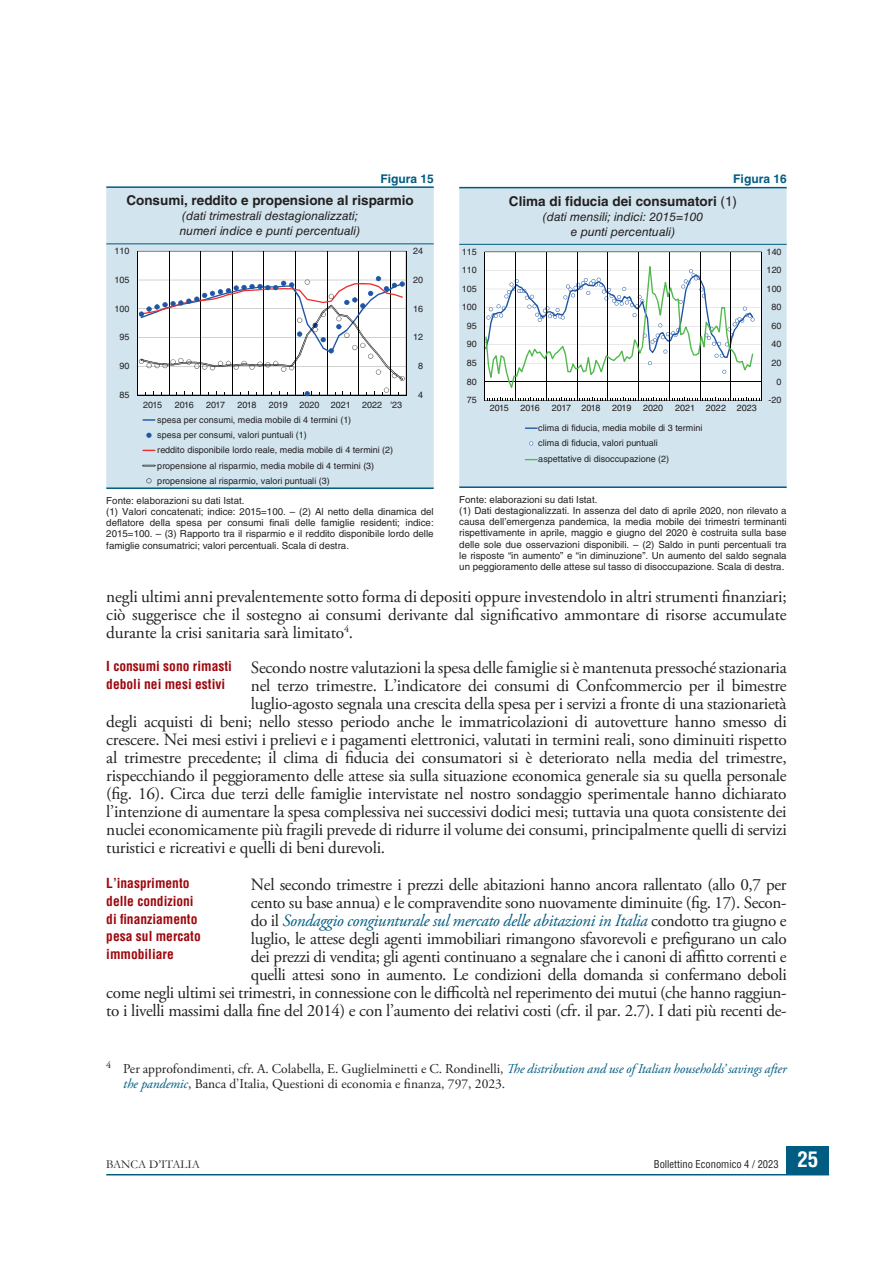
<style>
.page{position:relative;width:893px;height:1263px;background:#fff}
.page>*{position:absolute;margin:0;border:0;box-sizing:border-box;transform-origin:0 0}
.BE_TESTO_-_Paragrafo{font:17.25px/18px "Adobe Garamond Pro";letter-spacing:-.015em;color:#231f20;text-align:justify}
.BE_TESTO_-_Nota{font:13.5px/15px "Adobe Garamond Pro";color:#231f20}
.BE_SINTESI_-_Titolet{font:700 condensed 13.5px/17.5px "Helvetica LT Std";color:#9d070d}
.BE_TAB_FIG_-_Titolo{font:700 13.5px "Helvetica LT Std";color:#231f20}
.BE_TAB_FIG_-_Sottoti{font:italic 12px/15px "Helvetica LT Std";color:#231f20;text-align:center}
.BE_TAB_FIG_-_Numero{font:700 12px "Helvetica LT Std";color:#005c81}
.t1{font:12px "Garamond";color:#231f20}
.t2{font:condensed 10.5px "Helvetica LT Std";color:#231f20}
.BE_TAB_FIG_-_Nota{font:9.75px/11.2px "Helvetica LT Std";color:#231f20;text-align:justify}
.t3{font:9px/15.1px "Helvetica LT Std";letter-spacing:.005em;color:#231f20}
.t4{font:9px "Helvetica LT Std";letter-spacing:-.035em;color:#231f20}
.s1{font-weight:400}
.s2{font-style:italic;color:#005c81}
.s3{font-weight:700;font-size:21px;color:#fff}
</style>
<div class="page">
<div style="left:787px;top:1146px;width:42px;height:29px;background:#005c81"></div>
<hr style="left:106px;top:1174px;width:723px;height:1px;background:#005c81">
<div style="left:459px;top:188px;width:328px;height:298px;background:#d2e4ee"></div>
<hr style="left:459px;top:187px;width:328px;height:1px;background:#005c81">
<hr style="left:459px;top:244px;width:328px;height:1px;background:#005c81">
<hr style="left:459px;top:486px;width:328px;height:2px;background:#005c81">
<svg style="left:525px;top:427px;width:13px;height:2px"></svg>
<svg style="left:529px;top:441px;width:4px;height:4px"></svg>
<svg style="left:525px;top:459px;width:13px;height:1px"></svg>
<svg style="left:484px;top:252px;width:278px;height:149px"></svg>
<div style="left:106px;top:188px;width:328px;height:299px;background:#d2e4ee"></div>
<hr style="left:106px;top:186px;width:328px;height:2px;background:#005c81">
<hr style="left:106px;top:243px;width:328px;height:1px;background:#005c81">
<hr style="left:106px;top:487px;width:328px;height:2px;background:#005c81">
<svg style="left:142px;top:419px;width:13px;height:2px"></svg>
<svg style="left:146px;top:433px;width:5px;height:5px"></svg>
<svg style="left:142px;top:450px;width:13px;height:1px"></svg>
<svg style="left:142px;top:465px;width:14px;height:1px"></svg>
<svg style="left:146px;top:478px;width:6px;height:5px"></svg>
<hr style="left:406px;top:251px;width:1px;height:144px;background:#000001">
<svg style="left:137px;top:251px;width:269px;height:145px"></svg>
<h2 class="BE_TAB_FIG_-_Numero" style="left:380px;top:171px;width:55px">Figura 15</h2>
<h2 class="BE_TAB_FIG_-_Titolo" style="left:126px;top:192px;width:289px">Consumi, reddito e propensione al risparmio</h2>
<p class="BE_TAB_FIG_-_Sottoti" style="left:180px;top:209px;width:182px;text-align:left">(dati trimestrali destagionalizzati; numeri indice e punti percentuali)</p>
<p class="t3" style="left:114px;top:243px;width:17px">110</p>
<p class="t3" style="left:413px;top:243px;width:12px">24</p>
<p class="t3" style="left:114px;top:272px;width:17px">105</p>
<p class="t3" style="left:413px;top:272px;width:12px">20</p>
<p class="t3" style="left:114px;top:301px;width:17px">100</p>
<p class="t3" style="left:413px;top:301px;width:12px">16</p>
<p class="t3" style="left:119px;top:330px;width:12px">95</p>
<p class="t3" style="left:413px;top:330px;width:12px">12</p>
<p class="t3" style="left:119px;top:358px;width:12px">90</p>
<p class="t3" style="left:418px;top:358px;width:7px">8</p>
<p class="t3" style="left:119px;top:387px;width:12px">85</p>
<p class="t3" style="left:418px;top:387px;width:7px">4</p>
<p class="t3" style="left:143px;top:397px;width:21px">2015</p>
<p class="t3" style="left:175px;top:397px;width:21px">2016</p>
<p class="t3" style="left:206px;top:397px;width:21px">2017</p>
<p class="t3" style="left:237px;top:397px;width:21px">2018</p>
<p class="t3" style="left:269px;top:397px;width:21px">2019</p>
<p class="t3" style="left:299px;top:397px;width:104px">2020 2021 2022 '23</p>
<p class="t3" style="left:157px;top:412px;width:237px">spesa per consumi, media mobile di 4 termini (1)<br>spesa per consumi, valori puntuali (1)<br>reddito disponibile lordo reale, media mobile di 4 termini (2) propensione al risparmio, media mobile di 4 termini (3) propensione al risparmio, valori puntuali (3)</p>
<p class="BE_TAB_FIG_-_Nota" style="left:106px;top:495px;width:140px">Fonte: elaborazioni su dati Istat.</p>
<p class="BE_TAB_FIG_-_Nota" style="left:106px;top:506px;width:329px">(1) Valori concatenati; indice: 2015=100. – (2) Al netto della dinamica del deflatore della spesa per consumi finali delle famiglie residenti; indice:<br>2015=100. – (3) Rapporto tra il risparmio e il reddito disponibile lordo delle famiglie consumatrici; valori percentuali. Scala di destra.</p>
<h2 class="BE_TAB_FIG_-_Numero" style="left:733px;top:172px;width:55px">Figura 16</h2>
<h2 class="BE_TAB_FIG_-_Titolo" style="left:509px;top:193px;width:230px">Clima di fiducia dei consumatori <span class="s1">(1)</span></h2>
<p class="BE_TAB_FIG_-_Sottoti" style="left:543px;top:209px;width:162px">(dati mensili; indici: 2015=100 e punti percentuali)</p>
<p class="t3" style="left:462px;top:244px;width:16px">115</p>
<p class="t3" style="left:767px;top:244px;width:16px">140</p>
<p class="t3" style="left:462px;top:263px;width:16px">110</p>
<p class="t3" style="left:767px;top:263px;width:16px">120</p>
<p class="t3" style="left:462px;top:281px;width:16px">105</p>
<p class="t3" style="left:767px;top:281px;width:16px">100</p>
<p class="t3" style="left:462px;top:300px;width:16px">100</p>
<p class="t3" style="left:772px;top:300px;width:12px">80</p>
<p class="t3" style="left:467px;top:318px;width:12px">95</p>
<p class="t3" style="left:772px;top:318px;width:12px">60</p>
<p class="t3" style="left:467px;top:337px;width:12px">90</p>
<p class="t3" style="left:772px;top:337px;width:12px">40</p>
<p class="t3" style="left:467px;top:355px;width:12px">85</p>
<p class="t3" style="left:772px;top:355px;width:12px">20</p>
<p class="t3" style="left:467px;top:374px;width:12px">80</p>
<p class="t3" style="left:777px;top:374px;width:7px">0</p>
<p class="t3" style="left:467px;top:392px;width:12px">75</p>
<p class="t3" style="left:490px;top:401px;width:21px">2015</p>
<p class="t3" style="left:521px;top:401px;width:21px">2016</p>
<p class="t4" style="left:552px;top:403px;width:50px">2017 2018</p>
<p class="t3" style="left:612px;top:401px;width:21px">2019</p>
<p class="t3" style="left:643px;top:401px;width:22px">2020</p>
<p class="t3" style="left:675px;top:401px;width:83px">2021 2022 2023</p>
<p class="t3" style="left:769px;top:392px;width:15px">-20</p>
<p class="t3" style="left:538px;top:420px;width:166px;line-height:15.8px">clima di fiducia, media mobile di 3 termini clima di fiducia, valori puntuali aspettative di disoccupazione (2)</p>
<p class="BE_TAB_FIG_-_Nota" style="left:459px;top:494px;width:140px">Fonte: elaborazioni su dati Istat.</p>
<p class="BE_TAB_FIG_-_Nota" style="left:459px;top:505px;width:329px">(1) Dati destagionalizzati. In assenza del dato di aprile 2020, non rilevato a causa dell’emergenza pandemica, la media mobile dei trimestri terminanti rispettivamente in aprile, maggio e giugno del 2020 è costruita sulla base delle sole due osservazioni disponibili. – (2) Saldo in punti percentuali tra le risposte “in aumento” e “in diminuzione”. Un aumento del saldo segnala un peggioramento delle attese sul tasso di disoccupazione. Scala di destra.</p>
<p class="BE_TESTO_-_Paragrafo" style="left:106px;top:588px;width:682px">negli ultimi anni prevalentemente sotto forma di depositi oppure investendolo in altri strumenti finanziari; ciò suggerisce che il sostegno ai consumi derivante dal significativo ammontare di risorse accumulate durante la crisi sanitaria sarà limitato<sup>4</sup>.</p>
<p class="BE_TESTO_-_Paragrafo" style="left:251px;top:659px;width:537px">Secondo nostre valutazioni la spesa delle famiglie si è mantenuta pressoché stazionaria</p>
<p class="BE_TESTO_-_Paragrafo" style="left:251px;top:677px;width:537px">nel terzo trimestre. L’indicatore dei consumi di Confcommercio per il bimestre</p>
<p class="BE_TESTO_-_Paragrafo" style="left:251px;top:695px;width:537px">luglio-agosto segnala una crescita della spesa per i servizi a fronte di una stazionarietà</p>
<p class="BE_TESTO_-_Paragrafo" style="left:106px;top:713px;width:682px">degli acquisti di beni; nello stesso periodo anche le immatricolazioni di autovetture hanno smesso di</p>
<p class="BE_TESTO_-_Paragrafo" style="left:106px;top:731px;width:682px">crescere. Nei mesi estivi i prelievi e i pagamenti elettronici, valutati in termini reali, sono diminuiti rispetto</p>
<p class="BE_TESTO_-_Paragrafo" style="left:106px;top:749px;width:682px">al trimestre precedente; il clima di fiducia dei consumatori si è deteriorato nella media del trimestre,</p>
<p class="BE_TESTO_-_Paragrafo" style="left:106px;top:767px;width:682px">rispecchiando il peggioramento delle attese sia sulla situazione economica generale sia su quella personale</p>
<p class="BE_TESTO_-_Paragrafo" style="left:106px;top:785px;width:682px">(fig. 16). Circa due terzi delle famiglie intervistate nel nostro sondaggio sperimentale hanno dichiarato</p>
<p class="BE_TESTO_-_Paragrafo" style="left:106px;top:803px;width:682px">l’intenzione di aumentare la spesa complessiva nei successivi dodici mesi; tuttavia una quota consistente dei</p>
<p class="BE_TESTO_-_Paragrafo" style="left:106px;top:821px;width:682px">nuclei economicamente più fragili prevede di ridurre il volume dei consumi, principalmente quelli di servizi</p>
<p class="BE_TESTO_-_Paragrafo" style="left:106px;top:839px;width:280px">turistici e ricreativi e quelli di beni durevoli.</p>
<p class="BE_TESTO_-_Paragrafo" style="left:106px;top:876px;width:682px;text-align:right">Nel secondo trimestre i prezzi delle abitazioni hanno ancora rallentato (allo 0,7 per<br>cento su base annua) e le compravendite sono nuovamente diminuite (fig. 17). Secon-<br>do il <span class="s2">Sondaggio congiunturale sul mercato delle abitazioni in Italia</span> condotto tra giugno e<br>luglio, le attese degli agenti immobiliari rimangono sfavorevoli e prefigurano un calo<br>dei prezzi di vendita; gli agenti continuano a segnalare che i canoni di affitto correnti e<br>quelli attesi sono in aumento. Le condizioni della domanda si confermano deboli<br>come negli ultimi sei trimestri, in connessione con le difficoltà nel reperimento dei mutui (che hanno raggiun&shy;to i livelli massimi dalla fine del 2014) e con l’aumento dei relativi costi (cfr. il par. 2.7). I dati più recenti de-</p>
<p class="BE_TESTO_-_Nota" style="left:123px;top:1062px;width:665px;text-indent:-17px"><sup>4</sup> Per approfondimenti, cfr. A. Colabella, E. Guglielminetti e C. Rondinelli, <span class="s2">The distribution and use of Italian households’ savings after the pandemic</span>, Banca d’Italia, Questioni di economia e finanza, 797, 2023.</p>
<h3 class="BE_SINTESI_-_Titolet" style="left:106px;top:658px;width:127px">I consumi sono rimasti deboli nei mesi estivi</h3>
<h3 class="BE_SINTESI_-_Titolet" style="left:106px;top:875px;width:96px">L’inasprimento delle condizioni di finanziamento pesa sul mercato immobiliare</h3>
<p class="t1" style="left:106px;top:1156px;width:95px">BANCA D’ITALIA</p>
<p class="t2" style="left:654px;top:1158px;width:166px">Bollettino Economico 4 / 2023 <span class="s3">25</span></p>
</div>
